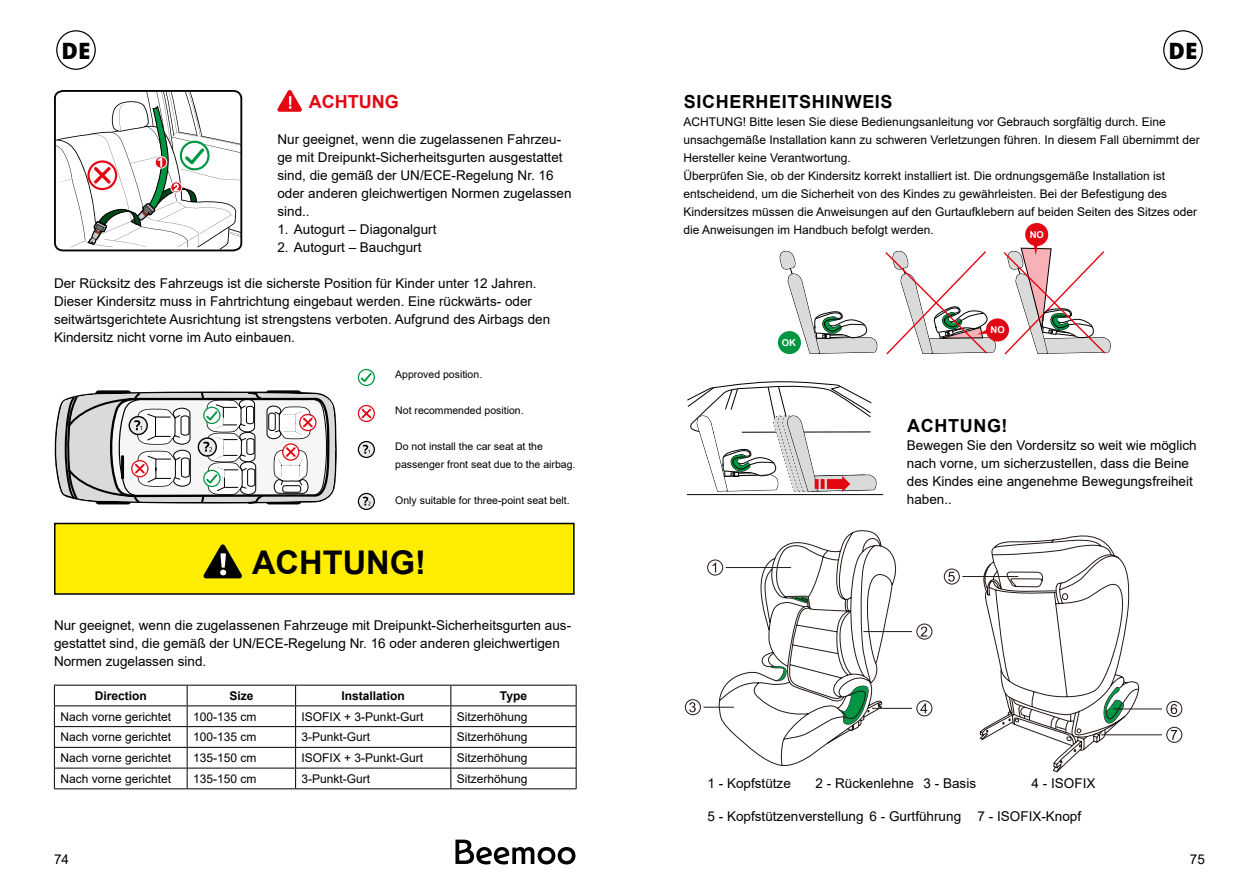
<style>
.page{position:relative;width:1259px;height:893px;background:#fff}
.page>*{position:absolute;margin:0;border:0;box-sizing:border-box;transform-origin:0 0}
.t1{font:700 32.55px "Arial";color:#000}
.t2{font:800 22.5px "Open Sans";color:#000}
.t3{font:800 20.1px "Open Sans";color:#000}
.t4{font:700 18px "Arial";letter-spacing:.035em;color:#000}
.t5{font:700 18px "Arial";color:#e30613}
.t6{font:13.5px/18px "Arial";color:#000}
.t7{font:12px/18px "Arial";color:#000}
.t8{font:700 12px "Arial";color:#000}
.t9{font:10.5px/18px "Arial";color:#000}
.t10{font:700 9.45px "Arial";color:#fff}
</style>
<div class="page">
<svg style="left:455px;top:840px;width:120px;height:24px"></svg>
<svg style="left:56px;top:30px;width:40px;height:40px"></svg>
<svg style="left:1163px;top:30px;width:39px;height:40px"></svg>
<div style="left:55px;top:523px;width:519px;height:71px;background:#ffed00"></div>
<svg style="left:203px;top:544px;width:39px;height:34px"></svg>
<div style="left:54px;top:523px;width:520px;height:72px;border:2px solid #000"></div>
<svg style="left:54px;top:92px;width:188px;height:158px"></svg>
<svg style="left:54px;top:390px;width:283px;height:115px"></svg>
<svg style="left:358px;top:369px;width:17px;height:17px"></svg>
<svg style="left:358px;top:405px;width:17px;height:17px"></svg>
<svg style="left:358px;top:441px;width:17px;height:17px"></svg>
<svg style="left:358px;top:493px;width:17px;height:17px"></svg>
<svg style="left:277px;top:90px;width:25px;height:22px"></svg>
<hr style="left:54px;top:685px;width:133px;height:1px;background:#000">
<hr style="left:187px;top:685px;width:109px;height:1px;background:#000">
<hr style="left:296px;top:685px;width:155px;height:1px;background:#000">
<hr style="left:451px;top:685px;width:125px;height:1px;background:#000">
<hr style="left:54px;top:705px;width:133px;height:1px;background:#000">
<hr style="left:187px;top:705px;width:109px;height:1px;background:#000">
<hr style="left:296px;top:705px;width:155px;height:1px;background:#000">
<hr style="left:451px;top:705px;width:125px;height:1px;background:#000">
<hr style="left:54px;top:726px;width:133px;height:1px;background:#000">
<hr style="left:187px;top:726px;width:109px;height:1px;background:#000">
<hr style="left:296px;top:726px;width:155px;height:1px;background:#000">
<hr style="left:451px;top:726px;width:125px;height:1px;background:#000">
<hr style="left:54px;top:747px;width:133px;height:1px;background:#000">
<hr style="left:187px;top:747px;width:109px;height:1px;background:#000">
<hr style="left:296px;top:747px;width:155px;height:1px;background:#000">
<hr style="left:451px;top:747px;width:125px;height:1px;background:#000">
<hr style="left:54px;top:768px;width:133px;height:1px;background:#000">
<svg style="left:54px;top:685px;width:1px;height:103px"></svg>
<hr style="left:187px;top:768px;width:109px;height:1px;background:#000">
<svg style="left:187px;top:685px;width:1px;height:103px"></svg>
<hr style="left:296px;top:768px;width:155px;height:1px;background:#000">
<svg style="left:295px;top:685px;width:1px;height:103px"></svg>
<hr style="left:451px;top:768px;width:125px;height:1px;background:#000">
<svg style="left:450px;top:685px;width:1px;height:103px"></svg>
<svg style="left:576px;top:685px;width:1px;height:103px"></svg>
<hr style="left:54px;top:788px;width:133px;height:1px;background:#000">
<hr style="left:187px;top:788px;width:109px;height:1px;background:#000">
<hr style="left:296px;top:788px;width:155px;height:1px;background:#000">
<hr style="left:451px;top:788px;width:125px;height:1px;background:#000">
<svg style="left:779px;top:250px;width:99px;height:104px"></svg>
<svg style="left:885px;top:223px;width:226px;height:132px"></svg>
<hr style="left:687px;top:494px;width:196px;height:1px;background:#000">
<svg style="left:687px;top:381px;width:190px;height:111px"></svg>
<svg style="left:975px;top:535px;width:169px;height:237px"></svg>
<svg style="left:712px;top:530px;width:188px;height:236px"></svg>
<div style="left:707px;top:560px;width:16px;height:15px;border:1px solid #231916;border-radius:50%"></div>
<hr style="left:726px;top:567px;width:65px;height:1px;background:#231916">
<svg style="left:920px;top:627px;width:7px;height:9px"></svg>
<div style="left:916px;top:624px;width:16px;height:15px;border:1px solid #231916;border-radius:50%"></div>
<hr style="left:863px;top:631px;width:49px;height:1px;background:#231916">
<svg style="left:689px;top:702px;width:7px;height:10px"></svg>
<div style="left:685px;top:699px;width:16px;height:16px;border:1px solid #231916;border-radius:50%"></div>
<hr style="left:703px;top:707px;width:31px;height:1px;background:#231916">
<svg style="left:920px;top:703px;width:7px;height:10px"></svg>
<div style="left:916px;top:700px;width:16px;height:16px;border:1px solid #231916;border-radius:50%"></div>
<hr style="left:872px;top:708px;width:40px;height:1px;background:#231916">
<svg style="left:948px;top:572px;width:6px;height:10px"></svg>
<div style="left:944px;top:569px;width:15px;height:15px;border:1px solid #231916;border-radius:50%"></div>
<hr style="left:962px;top:576px;width:56px;height:1px;background:#231916">
<svg style="left:1170px;top:704px;width:7px;height:10px"></svg>
<div style="left:1166px;top:701px;width:16px;height:16px;border:1px solid #231916;border-radius:50%"></div>
<hr style="left:1113px;top:709px;width:49px;height:1px;background:#231916">
<svg style="left:1170px;top:730px;width:7px;height:10px"></svg>
<div style="left:1166px;top:727px;width:16px;height:16px;border:1px solid #231916;border-radius:50%"></div>
<hr style="left:1100px;top:735px;width:62px;height:1px;background:#231916">
<h2 class="t2" style="left:62px;top:33px;width:30px">DE</h2>
<h2 class="t2" style="left:1168px;top:33px;width:30px">DE</h2>
<h3 class="t3" style="left:61px;top:35px;width:31px">UK</h3>
<h3 class="t3" style="left:1168px;top:35px;width:31px">UK</h3>
<h3 class="t5" style="left:309px;top:89px;width:91px">ACHTUNG</h3>
<p class="t6" style="left:277px;top:130px;width:296px">Nur geeignet, wenn die zugelassenen Fahrzeu&shy;ge mit Dreipunkt-Sicherheitsgurten ausgestattet sind, die gemäß der UN/ECE-Regelung Nr. 16 oder anderen gleichwertigen Normen zugelassen sind..</p>
<p class="t6" style="left:277px;top:220px;width:161px">1. Autogurt – Diagonalgurt</p>
<p class="t6" style="left:277px;top:238px;width:146px">2. Autogurt – Bauchgurt</p>
<p class="t6" style="left:54px;top:274px;width:498px">Der Rücksitz des Fahrzeugs ist die sicherste Position für Kinder unter 12 Jahren.<br>Dieser Kindersitz muss in Fahrtrichtung eingebaut werden. Eine rückwärts- oder seitwärtsgerichtete Ausrichtung ist strengstens verboten. Aufgrund des Airbags den Kindersitz nicht vorne im Auto einbauen.</p>
<p class="t9" style="left:395px;top:365px;width:88px">Approved position.</p>
<p class="t9" style="left:395px;top:401px;width:130px">Not recommended position.</p>
<p class="t9" style="left:395px;top:437px;width:182px">Do not install the car seat at the passenger front seat due to the airbag.</p>
<p class="t9" style="left:395px;top:491px;width:176px">Only suitable for three-point seat belt.</p>
<h1 class="t1" style="left:252px;top:540px;width:175px">ACHTUNG!</h1>
<p class="t6" style="left:54px;top:616px;width:519px">Nur geeignet, wenn die zugelassenen Fahrzeuge mit Dreipunkt-Sicherheitsgurten aus&shy;gestattet sind, die gemäß der UN/ECE-Regelung Nr. 16 oder anderen gleichwertigen<br>Normen zugelassen sind.</p>
<p class="t8" style="left:95px;top:687px;width:54px">Direction</p>
<p class="t8" style="left:229px;top:687px;width:26px">Size</p>
<p class="t8" style="left:341px;top:687px;width:65px">Installation</p>
<p class="t8" style="left:500px;top:687px;width:29px">Type</p>
<p class="t7" style="left:60px;top:707px;width:112px">Nach vorne gerichtet</p>
<p class="t7" style="left:193px;top:707px;width:65px">100-135 cm</p>
<p class="t7" style="left:301px;top:707px;width:123px">ISOFIX + 3-Punkt-Gurt</p>
<p class="t7" style="left:457px;top:707px;width:72px">Sitzerhöhung</p>
<p class="t7" style="left:60px;top:728px;width:112px">Nach vorne gerichtet</p>
<p class="t7" style="left:193px;top:728px;width:65px">100-135 cm</p>
<p class="t7" style="left:301px;top:728px;width:70px">3-Punkt-Gurt</p>
<p class="t7" style="left:457px;top:728px;width:72px">Sitzerhöhung</p>
<p class="t7" style="left:60px;top:749px;width:112px">Nach vorne gerichtet</p>
<p class="t7" style="left:193px;top:749px;width:65px">135-150 cm</p>
<p class="t7" style="left:301px;top:749px;width:123px">ISOFIX + 3-Punkt-Gurt</p>
<p class="t7" style="left:457px;top:749px;width:72px">Sitzerhöhung</p>
<p class="t7" style="left:60px;top:769px;width:112px">Nach vorne gerichtet</p>
<p class="t7" style="left:193px;top:769px;width:65px">135-150 cm</p>
<p class="t7" style="left:301px;top:769px;width:70px">3-Punkt-Gurt</p>
<p class="t7" style="left:457px;top:769px;width:72px">Sitzerhöhung</p>
<h3 class="t4" style="left:684px;top:89px;width:210px">SICHERHEITSHINWEIS</h3>
<p class="t7" style="left:683px;top:113px;width:518px">ACHTUNG! Bitte lesen Sie diese Bedienungsanleitung vor Gebrauch sorgfältig durch. Eine unsachgemäße Installation kann zu schweren Verletzungen führen. In diesem Fall übernimmt der Hersteller keine Verantwortung.<br>Überprüfen Sie, ob der Kindersitz korrekt installiert ist. Die ordnungsgemäße Installation ist entscheidend, um die Sicherheit von des Kindes zu gewährleisten. Bei der Befestigung des Kindersitzes müssen die Anweisungen auf den Gurtaufklebern auf beiden Seiten des Sitzes oder die Anweisungen im Handbuch befolgt werden.</p>
<p class="t10" style="left:1029px;top:229px;width:16px">NO</p>
<p class="t10" style="left:782px;top:336px;width:16px">OK</p>
<p class="t10" style="left:990px;top:324px;width:16px">NO</p>
<h3 class="t4" style="left:907px;top:413px;width:102px">ACHTUNG!</h3>
<p class="t6" style="left:907px;top:436px;width:291px">Bewegen Sie den Vordersitz so weit wie möglich nach vorne, um sicherzustellen, dass die Beine des Kindes eine angenehme Bewegungsfreiheit haben..</p>
<p class="t6" style="left:707px;top:775px;width:85px">1 - Kopfstütze</p>
<p class="t6" style="left:815px;top:775px;width:162px">2 - Rückenlehne 3 - Basis</p>
<p class="t6" style="left:1031px;top:775px;width:65px">4 - ISOFIX</p>
<p class="t6" style="left:707px;top:807px;width:375px">5 - Kopfstützenverstellung 6 - Gurtführung 7 - ISOFIX-Knopf</p>
<p class="t6" style="left:54px;top:850px;width:17px">74</p>
<p class="t6" style="left:1190px;top:850px;width:17px">75</p>
</div>
